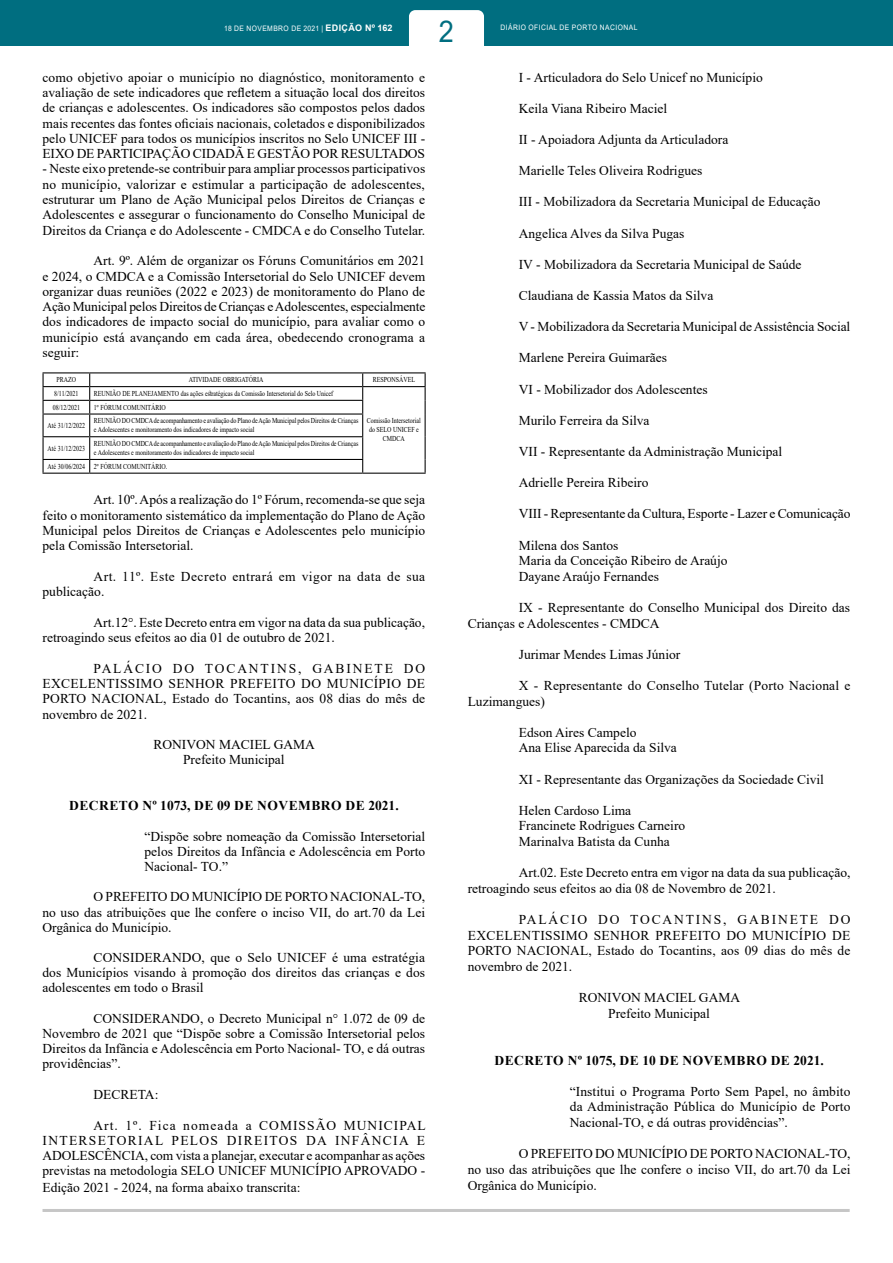
<style>
.page{position:relative;width:893px;height:1263px;background:#fff}
.page>*{position:absolute;margin:0;border:0;box-sizing:border-box;transform-origin:0 0}
.t1{font:30px "Arial";color:#006e80;scale:.9 1}
.t2{font:13.5px/15.3px "Times New Roman";color:#000;text-align:justify}
.t3{font:700 13.5px "Times New Roman";letter-spacing:.035em;color:#000}
.t4{font:13.5px/15.3px "Times New Roman";letter-spacing:.035em;color:#000}
.t5{font:7.5px/9px "Times New Roman";color:#000;scale:.8 1}
.t6{font:7.5px "Arial";letter-spacing:.065em;color:#fff;scale:.9 1}
.s1{font-weight:700;font-size:9px}
</style>
<div class="page">
<div style="left:0;top:0;width:893px;height:46px;background:#006e80"></div>
<div style="left:409px;top:10px;width:75px;height:57px;background:#fff;border-radius:6px"></div>
<hr style="left:43px;top:1209px;width:807px;height:3px;background:#c6c6c6">
<hr style="left:43px;top:386px;width:47px;height:1px;background:#000">
<hr style="left:90px;top:386px;width:273px;height:1px;background:#000">
<hr style="left:363px;top:386px;width:63px;height:1px;background:#000">
<hr style="left:43px;top:400px;width:47px;height:1px;background:#000">
<hr style="left:90px;top:400px;width:273px;height:1px;background:#000">
<hr style="left:43px;top:413px;width:47px;height:2px;background:#000">
<hr style="left:90px;top:413px;width:273px;height:2px;background:#000">
<hr style="left:43px;top:436px;width:47px;height:1px;background:#000">
<hr style="left:90px;top:436px;width:273px;height:1px;background:#000">
<hr style="left:43px;top:459px;width:47px;height:1px;background:#000">
<hr style="left:90px;top:459px;width:273px;height:1px;background:#000">
<svg style="left:89px;top:373px;width:1px;height:100px"></svg>
<svg style="left:362px;top:373px;width:1px;height:100px"></svg>
<hr style="left:43px;top:372px;width:47px;height:1px;background:#000">
<hr style="left:90px;top:372px;width:273px;height:1px;background:#000">
<hr style="left:363px;top:372px;width:63px;height:1px;background:#000">
<svg style="left:43px;top:373px;width:1px;height:100px"></svg>
<svg style="left:425px;top:373px;width:1px;height:100px"></svg>
<hr style="left:43px;top:473px;width:47px;height:1px;background:#000">
<hr style="left:90px;top:473px;width:273px;height:1px;background:#000">
<hr style="left:363px;top:473px;width:63px;height:1px;background:#000">
<h1 class="t1" style="left:439px;top:11px;width:18px">2</h1>
<p class="t6" style="left:224px;top:24px;width:189px">18 DE NOVEMBRO DE 2021 | <span class="s1">EDIÇÃO Nº 162</span></p>
<p class="t6" style="left:501px;top:23px;width:154px">DIÁRIO OFICIAL DE PORTO NACIONAL</p>
<p class="t2" style="left:43px;top:69px;width:384px">como objetivo apoiar o município no diagnóstico, monitoramento e avaliação de sete indicadores que refletem a situação local dos direitos de crianças e adolescentes. Os indicadores são compostos pelos dados mais recentes das fontes oficiais nacionais, coletados e disponibilizados pelo UNICEF para todos os municípios inscritos no Selo UNICEF III - EIXO DE PARTICIPAÇÃO CIDADÃ E GESTÃO POR RESULTADOS</p>
<p class="t2" style="left:43px;top:161px;width:384px">- Neste eixo pretende-se contribuir para ampliar processos participativos no município, valorizar e estimular a participação de adolescentes, estruturar um Plano de Ação Municipal pelos Direitos de Crianças e Adolescentes e assegurar o funcionamento do Conselho Municipal de Direitos da Criança e do Adolescente - CMDCA e do Conselho Tutelar.</p>
<p class="t2" style="left:43px;top:253px;width:384px;text-indent:51px">Art. 9º. Além de organizar os Fóruns Comunitários em 2021 e 2024, o CMDCA e a Comissão Intersetorial do Selo UNICEF devem organizar duas reuniões (2022 e 2023) de monitoramento do Plano de Ação Municipal pelos Direitos de Crianças e Adolescentes, especialmente dos indicadores de impacto social do município, para avaliar como o município está avançando em cada área, obedecendo cronograma a seguir:</p>
<p class="t5" style="left:57px;top:375px;width:26px">PRAZO</p>
<p class="t5" style="left:189px;top:375px;width:95px">ATIVIDADE OBRIGATÓRIA</p>
<p class="t5" style="left:373px;top:375px;width:54px">RESPONSÁVEL</p>
<p class="t5" style="left:54px;top:389px;width:32px">8/11/2021</p>
<p class="t5" style="left:94px;top:389px;width:301px">REUNIÃO DE PLANEJAMENTO das ações estratégicas da Comissão Intersetorial do Selo Unicef</p>
<p class="t5" style="left:367px;top:416px;width:69px;text-align:center">Comissão Intersetorial do SELO UNICEF e<br>CMDCA</p>
<p class="t5" style="left:53px;top:402px;width:36px">08/12/2021</p>
<p class="t5" style="left:94px;top:402px;width:91px">1º FÓRUM COMUNITÁRIO</p>
<p class="t5" style="left:48px;top:421px;width:48px">Até 31/12/2022</p>
<p class="t5" style="left:94px;top:416px;width:332px">REUNIÃO DO CMDCA de acompanhamento e avaliação do Plano de Ação Municipal pelos Direitos de Crianças e Adolescentes e monitoramento dos indicadores de impacto social</p>
<p class="t5" style="left:48px;top:443px;width:48px">Até 31/12/2023</p>
<p class="t5" style="left:94px;top:439px;width:332px">REUNIÃO DO CMDCA de acompanhamento e avaliação do Plano de Ação Municipal pelos Direitos de Crianças e Adolescentes e monitoramento dos indicadores de impacto social</p>
<p class="t5" style="left:48px;top:462px;width:151px">Até 30/06/2024 2º FÓRUM COMUNITÁRIO.</p>
<p class="t2" style="left:43px;top:492px;width:384px;text-indent:51px">Art. 10º. Após a realização do 1º Fórum, recomenda-se que seja feito o monitoramento sistemático da implementação do Plano de Ação Municipal pelos Direitos de Crianças e Adolescentes pelo município pela Comissão Intersetorial.</p>
<p class="t4" style="left:43px;top:568px;width:384px;text-indent:51px">Art. 11º. Este Decreto entrará em vigor na data de sua publicação.</p>
<p class="t2" style="left:43px;top:614px;width:384px;text-indent:51px">Art.12°. Este Decreto entra em vigor na data da sua publicação, retroagindo seus efeitos ao dia 01 de outubro de 2021.</p>
<p class="t2" style="left:43px;top:660px;width:384px;text-indent:51px">PALÁCIO DO TOCANTINS, GABINETE DO EXCELENTISSIMO SENHOR PREFEITO DO MUNICÍPIO DE PORTO NACIONAL, Estado do Tocantins, aos 08 dias do mês de novembro de 2021.</p>
<p class="t2" style="left:153px;top:736px;width:163px;text-align:center">RONIVON MACIEL GAMA<br>Prefeito Municipal</p>
<p class="t3" style="left:69px;top:796px;width:331px">DECRETO Nº 1073, DE 09 DE NOVEMBRO DE 2021.</p>
<p class="t2" style="left:145px;top:828px;width:282px">“Dispõe sobre nomeação da Comissão Intersetorial pelos Direitos da Infância e Adolescência em Porto Nacional- TO.”</p>
<p class="t2" style="left:42px;top:889px;width:384px;text-indent:51px">O PREFEITO DO MUNICÍPIO DE PORTO NACIONAL-TO, no uso das atribuições que lhe confere o inciso VII, do art.70 da Lei Orgânica do Município.</p>
<p class="t2" style="left:42px;top:949px;width:384px;text-indent:51px">CONSIDERANDO, que o Selo UNICEF é uma estratégia dos Municípios visando à promoção dos direitos das crianças e dos adolescentes em todo o Brasil</p>
<p class="t2" style="left:42px;top:1010px;width:384px;text-indent:51px">CONSIDERANDO, o Decreto Municipal n° 1.072 de 09 de Novembro de 2021 que “Dispõe sobre a Comissão Intersetorial pelos Direitos da Infância e Adolescência em Porto Nacional- TO, e dá outras providências”.</p>
<p class="t2" style="left:94px;top:1086px;width:66px">DECRETA:</p>
<p class="t2" style="left:42px;top:1117px;width:385px;text-indent:51px">Art. 1º. Fica nomeada a COMISSÃO MUNICIPAL INTERSETORIAL PELOS DIREITOS DA INFÂNCIA E ADOLESCÊNCIA, com vista a planejar, executar e acompanhar as ações previstas na metodologia SELO UNICEF MUNICÍPIO APROVADO - Edição 2021 - 2024, na forma abaixo transcrita:</p>
<p class="t2" style="left:519px;top:69px;width:246px">I - Articuladora do Selo Unicef no Município</p>
<p class="t2" style="left:519px;top:100px;width:150px">Keila Viana Ribeiro Maciel</p>
<p class="t2" style="left:519px;top:131px;width:211px">II - Apoiadora Adjunta da Articuladora</p>
<p class="t2" style="left:519px;top:163px;width:185px">Marielle Teles Oliveira Rodrigues</p>
<p class="t2" style="left:519px;top:194px;width:303px">III - Mobilizadora da Secretaria Municipal de Educação</p>
<p class="t2" style="left:519px;top:225px;width:167px">Angelica Alves da Silva Pugas</p>
<p class="t2" style="left:519px;top:256px;width:284px">IV - Mobilizadora da Secretaria Municipal de Saúde</p>
<p class="t2" style="left:519px;top:287px;width:196px">Claudiana de Kassia Matos da Silva</p>
<p class="t2" style="left:519px;top:319px;width:333px">V - Mobilizadora da Secretaria Municipal de Assistência Social</p>
<p class="t2" style="left:519px;top:350px;width:150px">Marlene Pereira Guimarães</p>
<p class="t2" style="left:519px;top:381px;width:190px">VI - Mobilizador dos Adolescentes</p>
<p class="t2" style="left:519px;top:412px;width:132px">Murilo Ferreira da Silva</p>
<p class="t2" style="left:519px;top:443px;width:265px">VII - Representante da Administração Municipal</p>
<p class="t2" style="left:519px;top:475px;width:131px">Adrielle Pereira Ribeiro</p>
<p class="t2" style="left:519px;top:506px;width:333px">VIII - Representante da Cultura, Esporte - Lazer e Comunicação</p>
<p class="t2" style="left:519px;top:537px;width:210px;text-align:left">Milena dos Santos<br>Maria da Conceição Ribeiro de Araújo<br>Dayane Araújo Fernandes</p>
<p class="t2" style="left:468px;top:599px;width:384px;text-indent:51px">IX - Representante do Conselho Municipal dos Direito das<br>Crianças e Adolescentes - CMDCA</p>
<p class="t2" style="left:519px;top:646px;width:163px">Jurimar Mendes Limas Júnior</p>
<p class="t2" style="left:468px;top:677px;width:384px;text-indent:51px">X - Representante do Conselho Tutelar (Porto Nacional e<br>Luzimangues)</p>
<p class="t2" style="left:519px;top:724px;width:160px">Edson Aires Campelo<br>Ana Elise Aparecida da Silva</p>
<p class="t2" style="left:519px;top:771px;width:307px">XI - Representante das Organizações da Sociedade Civil</p>
<p class="t2" style="left:519px;top:802px;width:168px;text-align:left">Helen Cardoso Lima<br>Francinete Rodrigues Carneiro<br>Marinalva Batista da Cunha</p>
<p class="t2" style="left:468px;top:864px;width:384px;text-indent:51px">Art.02. Este Decreto entra em vigor na data da sua publicação, retroagindo seus efeitos ao dia 08 de Novembro de 2021.</p>
<p class="t2" style="left:468px;top:911px;width:384px;text-indent:51px">PALÁCIO DO TOCANTINS, GABINETE DO EXCELENTISSIMO SENHOR PREFEITO DO MUNICÍPIO DE PORTO NACIONAL, Estado do Tocantins, aos 09 dias do mês de novembro de 2021.</p>
<p class="t2" style="left:579px;top:989px;width:163px;text-align:center">RONIVON MACIEL GAMA<br>Prefeito Municipal</p>
<p class="t3" style="left:494px;top:1050px;width:331px">DECRETO Nº 1075, DE 10 DE NOVEMBRO DE 2021.</p>
<p class="t2" style="left:570px;top:1083px;width:282px">“Institui o Programa Porto Sem Papel, no âmbito da Administração Pública do Município de Porto Nacional-TO, e dá outras providências”.</p>
<p class="t2" style="left:468px;top:1145px;width:384px;line-height:15.9px;text-indent:51px">O PREFEITO DO MUNICÍPIO DE PORTO NACIONAL-TO, no uso das atribuições que lhe confere o inciso VII, do art.70 da Lei Orgânica do Município.</p>
</div>
